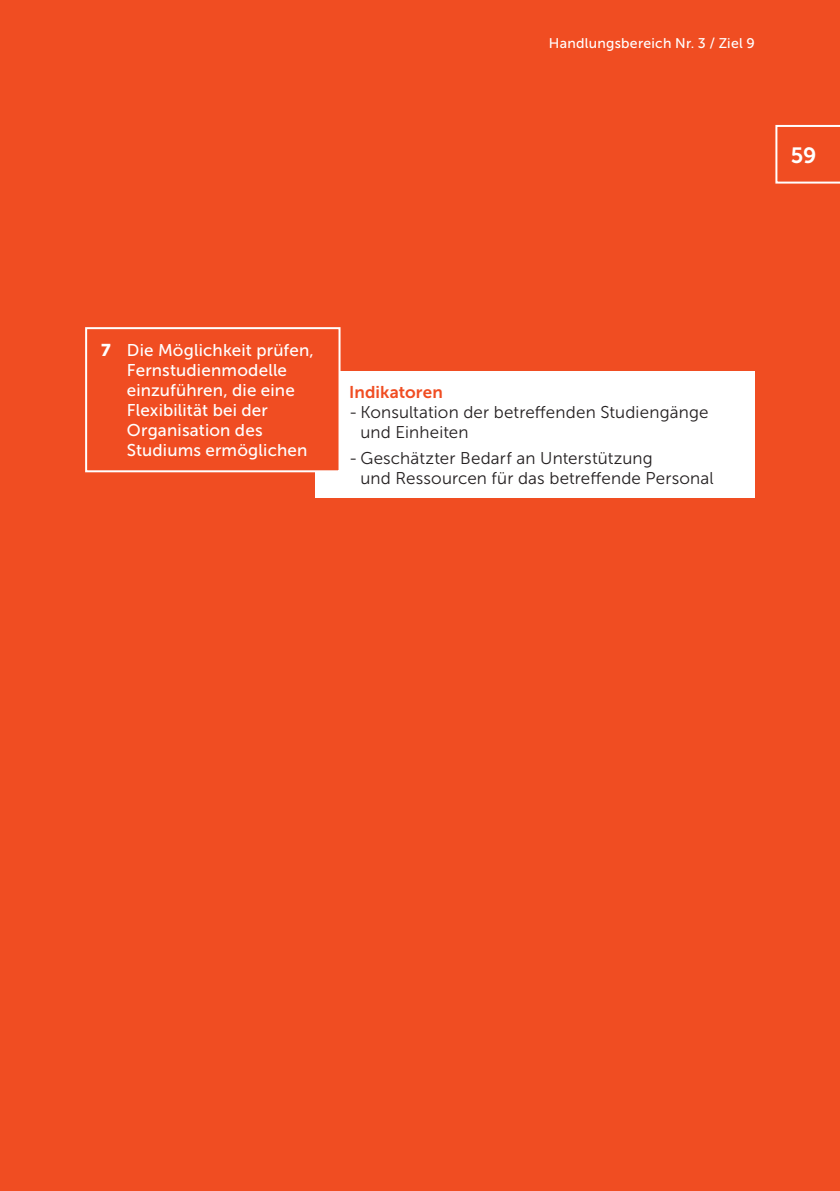
<style>
.page{position:relative;width:840px;height:1191px;background:#fff}
.page>*{position:absolute;margin:0;border:0;box-sizing:border-box;transform-origin:0 0}
.t1{font:22px "Museo Sans 700";color:#fff}
.t2{font:17px/20px "Museo Sans 300";letter-spacing:.01em;color:#231f20}
.t3{font:17px/20px "Museo Sans 500";letter-spacing:.01em;color:#fff}
.t4{font:17px "Museo Sans 700";letter-spacing:.005em;color:#f04d22}
.t5{font:14px "Museo Sans 500";letter-spacing:.02em;color:#fff}
.s1{font-family:"Museo Sans 900"}
</style>
<div class="page">
<div style="left:0;top:0;width:839px;height:1191px;background:#f04d22"></div>
<div style="left:315px;top:371px;width:439px;height:127px;background:#fff"></div>
<div style="left:86px;top:328px;width:253px;height:143px;background:#f04d22"></div>
<div style="left:85px;top:327px;width:255px;height:145px;border:2px solid #fff"></div>
<svg style="left:775px;top:124px;width:64px;height:60px"></svg>
<p class="t5" style="left:548px;top:35px;width:207px">Handlungsbereich Nr. 3 / Ziel 9</p>
<p class="t1" style="left:790px;top:143px;width:27px">59</p>
<p class="t3" style="left:127px;top:340px;width:188px;text-indent:-26px"><span class="s1">7</span> Die Möglichkeit prüfen,<br>Fernstudienmodelle einzuführen, die eine<br>Flexibilität bei der<br>Organisation des<br>Studiums ermöglichen</p>
<p class="t4" style="left:349px;top:383px;width:95px">Indikatoren</p>
<p class="t2" style="left:360px;top:402px;width:349px;text-indent:-11px">- Konsultation der betreffenden Studiengänge und Einheiten</p>
<p class="t2" style="left:360px;top:448px;width:354px;text-indent:-11px">- Geschätzter Bedarf an Unterstützung<br>und Ressourcen für das betreffende Personal</p>
</div>
